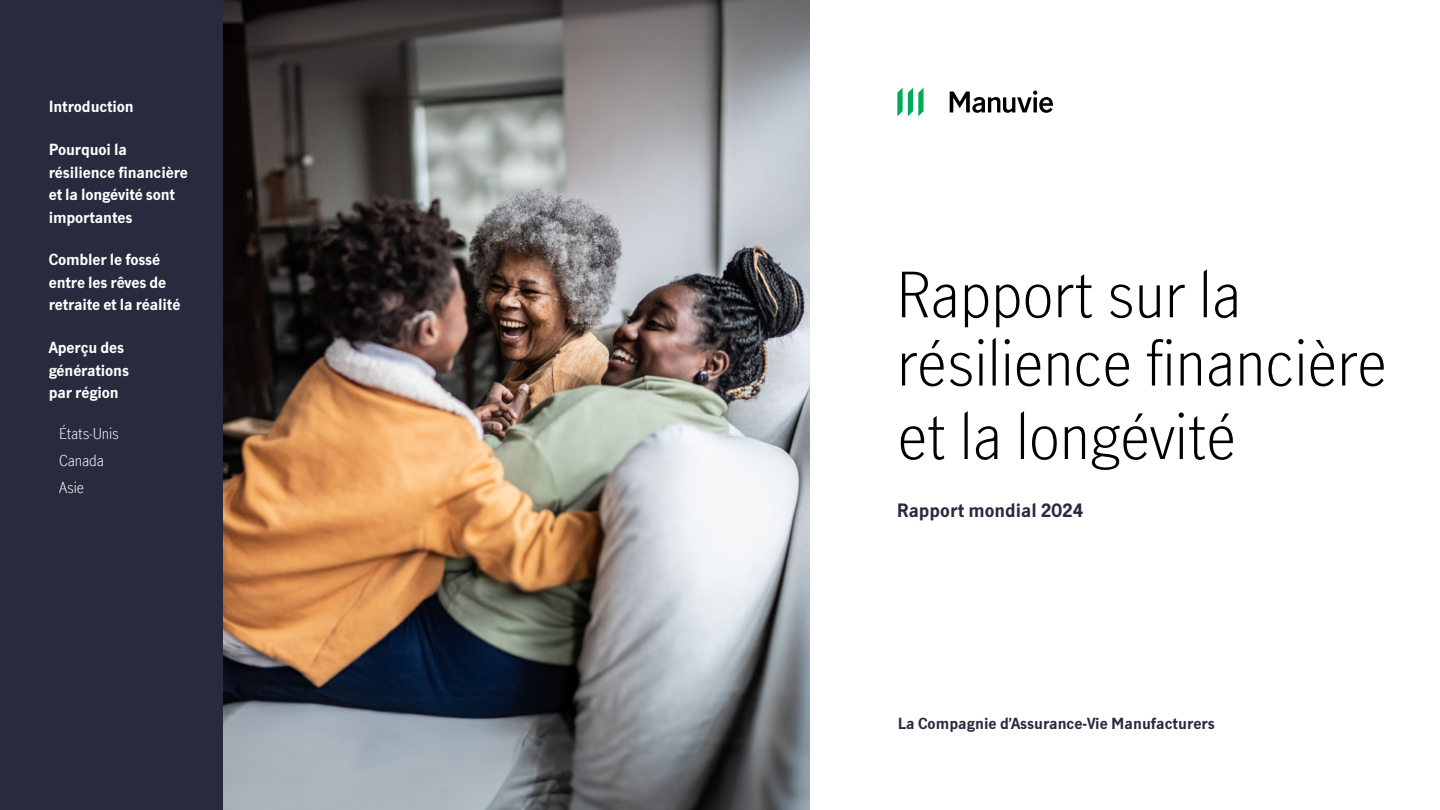
<style>
.page{position:relative;width:1440px;height:810px;background:#fff}
.page>*{position:absolute;margin:0;border:0;box-sizing:border-box;transform-origin:0 0}
.t1{font:300 61.5px/68.2px "Manulife JH Sans Optimized";color:#000}
.t2{font:700 18px "Manulife JH Sans Optimized";color:#282b3e}
.t3{font:700 15px/22.5px "Manulife JH Sans Optimized";letter-spacing:-.01em;color:#fff}
.t4{font:700 15px "Manulife JH Sans Optimized";color:#282b3e}
.t5{font:300 15px/27px "Manulife JH Sans Optimized";letter-spacing:-.01em;color:#fff}
</style>
<div class="page">
<img style="left:223px;top:0;width:587px;height:810px">
<svg style="left:897px;top:88px;width:27px;height:28px"></svg>
<svg style="left:950px;top:91px;width:103px;height:22px"></svg>
<div style="left:0;top:0;width:223px;height:810px;background:#282b3e"></div>
<p class="t3" style="left:49px;top:95px;width:87px">Introduction</p>
<p class="t3" style="left:49px;top:138px;width:141px">Pourquoi la résilience financière et la longévité sont importantes</p>
<p class="t3" style="left:49px;top:248px;width:133px">Combler le fossé entre les rêves de retraite et la réalité</p>
<p class="t3" style="left:49px;top:336px;width:82px">Aperçu des générations par région</p>
<p class="t5" style="left:59px;top:419px;width:61px">États-Unis<br>Canada<br>Asie</p>
<h1 class="t1" style="left:896px;top:258px;width:492px">Rapport sur la résilience financière</h1>
<h1 class="t1" style="left:898px;top:400px;width:340px">et la longévité</h1>
<p class="t2" style="left:897px;top:498px;width:188px">Rapport mondial 2024</p>
<p class="t4" style="left:898px;top:713px;width:318px">La Compagnie d’Assurance-Vie Manufacturers</p>
</div>
